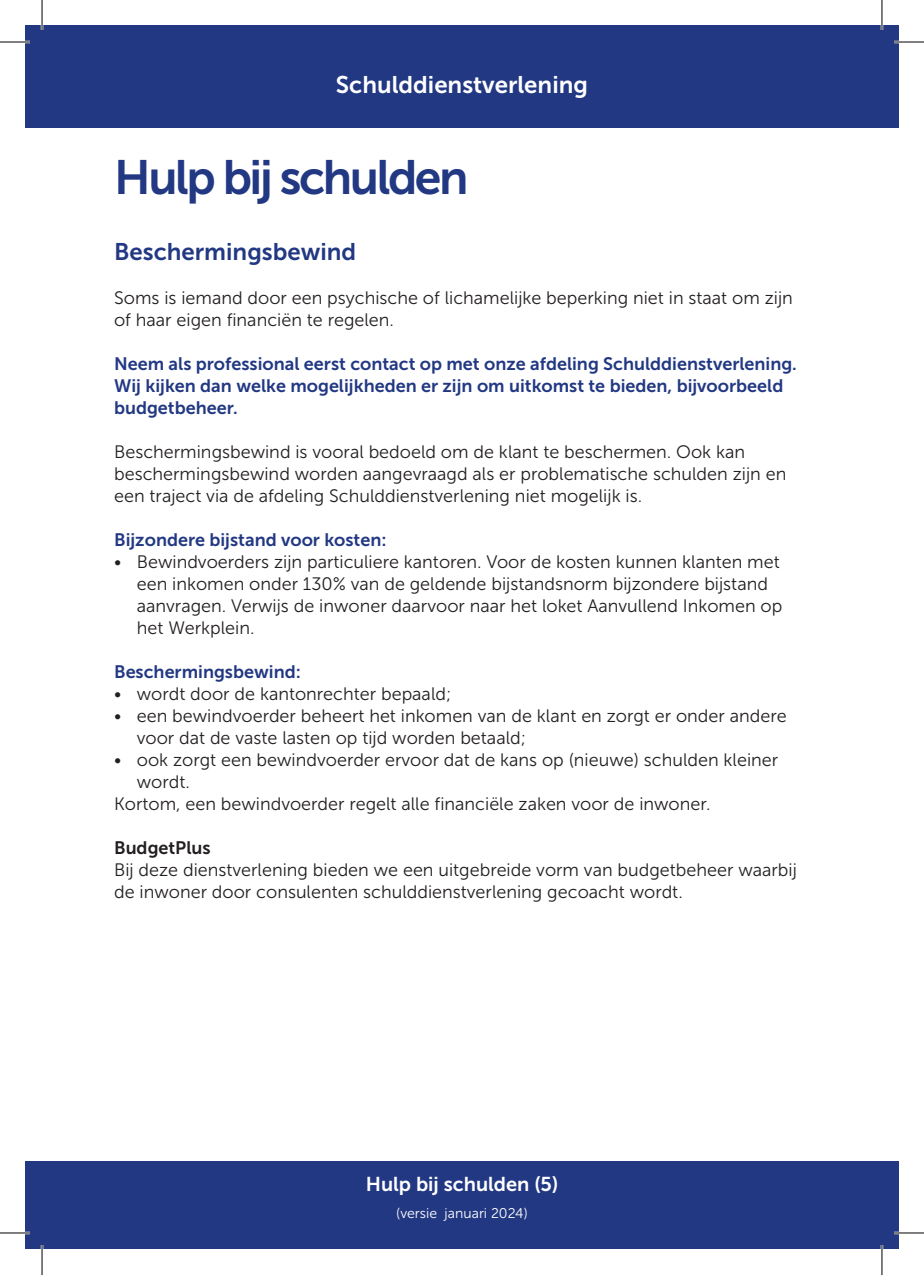
<style>
.page{position:relative;width:924px;height:1275px;background:#fff}
.page>*{position:absolute;margin:0;border:0;box-sizing:border-box;transform-origin:0 0}
.t1{font:48px "Museo Sans 700";letter-spacing:-.05em;color:#223883}
.t2{font:24px "Museo Sans 700";color:#fff}
.t3{font:24px "Museo Sans 700";color:#223883}
.t4{font:20px "Museo Sans 700";color:#fff}
.t5{font:18px/22px "Museo Sans 300";color:#231f20}
.t6{font:18px/22px "Museo Sans 700";color:#223883}
.t7{font:18px "Museo Sans 700";color:#231f20}
.t8{font:14px "Museo Sans 300";color:#fff}
</style>
<div class="page">
<div style="left:25px;top:1161px;width:873px;height:87px;background:#223883"></div>
<div style="left:25px;top:25px;width:873px;height:103px;background:#223883"></div>
<hr style="left:0;top:41px;width:30px;height:2px;background:#fff">
<hr style="left:893px;top:41px;width:30px;height:2px;background:#fff">
<hr style="left:0;top:1231px;width:30px;height:3px;background:#fff">
<hr style="left:893px;top:1231px;width:30px;height:3px;background:#fff">
<hr style="left:41px;top:0;width:2px;height:30px;background:#fff">
<hr style="left:41px;top:1245px;width:2px;height:30px;background:#fff">
<hr style="left:880px;top:0;width:2px;height:30px;background:#fff">
<hr style="left:880px;top:1245px;width:2px;height:30px;background:#fff">
<hr style="left:0;top:42px;width:30px;height:1px;background:#000">
<hr style="left:893px;top:42px;width:30px;height:1px;background:#000">
<hr style="left:0;top:1232px;width:30px;height:1px;background:#000">
<hr style="left:893px;top:1232px;width:30px;height:1px;background:#000">
<hr style="left:42px;top:0;width:1px;height:30px;background:#000">
<hr style="left:42px;top:1245px;width:1px;height:30px;background:#000">
<hr style="left:881px;top:0;width:1px;height:30px;background:#000">
<hr style="left:881px;top:1245px;width:1px;height:30px;background:#000">
<h2 class="t2" style="left:336px;top:71px;width:253px">Schulddienstverlening</h2>
<h1 class="t1" style="left:114px;top:150px;width:356px">Hulp bij schulden</h1>
<h2 class="t3" style="left:114px;top:238px;width:243px">Beschermingsbewind</h2>
<p class="t5" style="left:114px;top:287px;width:680px">Soms is iemand door een psychische of lichamelijke beperking niet in staat om zijn of haar eigen financiën te regelen.</p>
<p class="t6" style="left:114px;top:352px;width:684px">Neem als professional eerst contact op met onze afdeling Schulddienstverlening.<br>Wij kijken dan welke mogelijkheden er zijn om uitkomst te bieden, bijvoorbeeld budgetbeheer.</p>
<p class="t5" style="left:114px;top:441px;width:673px">Beschermingsbewind is vooral bedoeld om de klant te beschermen. Ook kan beschermingsbewind worden aangevraagd als er problematische schulden zijn en een traject via de afdeling Schulddienstverlening niet mogelijk is.</p>
<p class="t6" style="left:114px;top:528px;width:274px">Bijzondere bijstand voor kosten:</p>
<p class="t5" style="left:137px;top:551px;width:646px;text-indent:-23px">• Bewindvoerders zijn particuliere kantoren. Voor de kosten kunnen klanten met een inkomen onder 130% van de geldende bijstandsnorm bijzondere bijstand aanvragen. Verwijs de inwoner daarvoor naar het loket Aanvullend Inkomen op het Werkplein.</p>
<p class="t6" style="left:114px;top:660px;width:188px">Beschermingsbewind:</p>
<p class="t5" style="left:114px;top:683px;width:338px">• wordt door de kantonrechter bepaald;</p>
<p class="t5" style="left:137px;top:705px;width:651px;text-indent:-23px">• een bewindvoerder beheert het inkomen van de klant en zorgt er onder andere voor dat de vaste lasten op tijd worden betaald;</p>
<p class="t5" style="left:114px;top:749px;width:665px">• ook zorgt een bewindvoerder ervoor dat de kans op (nieuwe) schulden kleiner</p>
<p class="t5" style="left:137px;top:771px;width:55px">wordt.</p>
<p class="t5" style="left:114px;top:793px;width:598px">Kortom, een bewindvoerder regelt alle financiële zaken voor de inwoner.</p>
<p class="t7" style="left:114px;top:837px;width:98px">BudgetPlus</p>
<p class="t5" style="left:114px;top:859px;width:684px">Bij deze dienstverlening bieden we een uitgebreide vorm van budgetbeheer waarbij de inwoner door consulenten schulddienstverlening gecoacht wordt.</p>
<p class="t4" style="left:365px;top:1173px;width:194px">Hulp bij schulden (5)</p>
<p class="t8" style="left:396px;top:1205px;width:133px">(versie januari 2024)</p>
</div>
